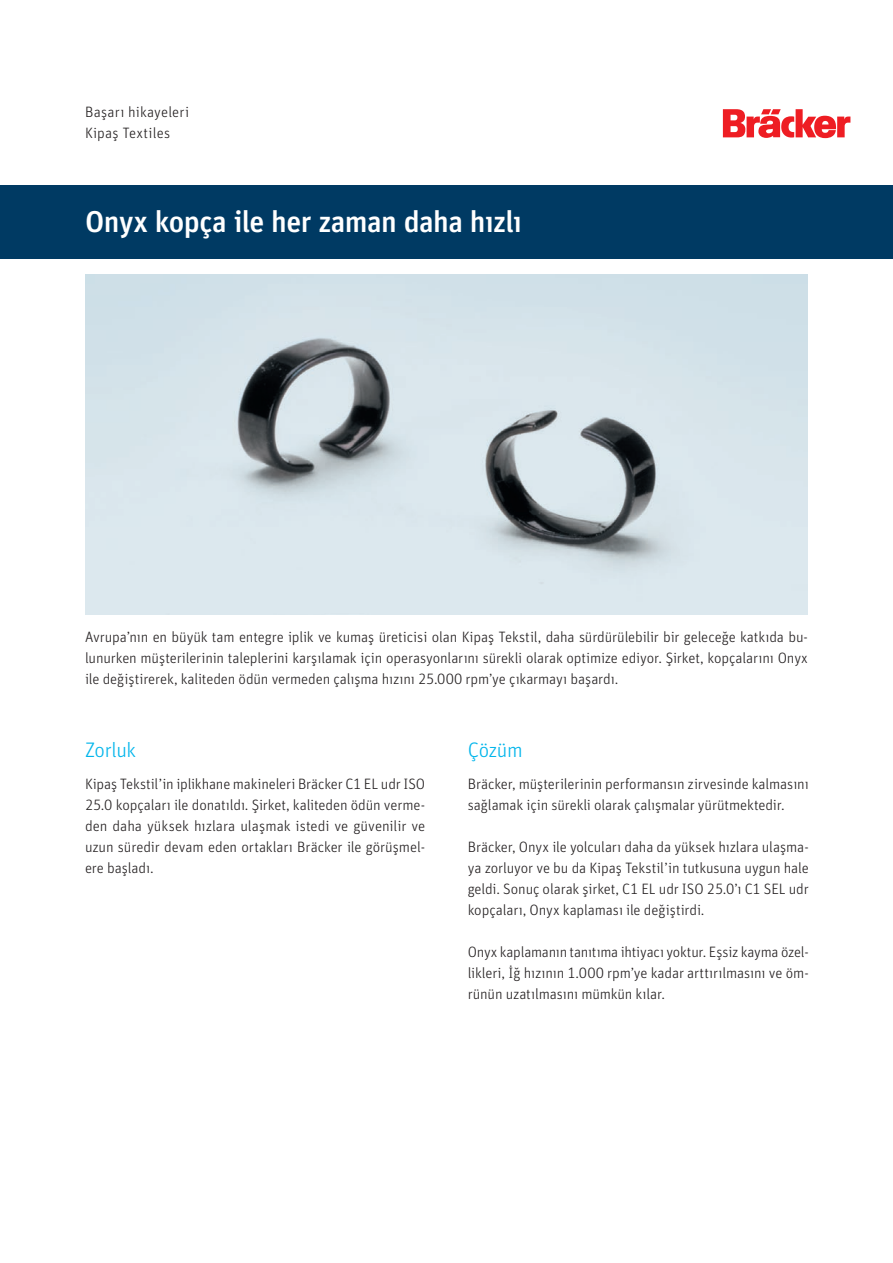
<style>
.page{position:relative;width:893px;height:1263px;background:#fff}
.page>*{position:absolute;margin:0;border:0;box-sizing:border-box;transform-origin:0 0}
.t1{font:500 30px "Unit Pro";letter-spacing:-.02em;color:#fff}
.t2{font:300 21px "Unit Pro";letter-spacing:-.025em;color:#02b5eb}
.t3{font:300 15px/21px "Unit Pro";letter-spacing:-.005em;color:#231f20;text-align:justify}
</style>
<div class="page">
<div style="left:0;top:185px;width:893px;height:74px;background:#003a63"></div>
<img style="left:85px;top:274px;width:723px;height:340px">
<svg style="left:723px;top:109px;width:127px;height:29px"></svg>
<p class="t3" style="left:85px;top:100px;width:106px">Başarı hikayeleri<br>Kipaş Textiles</p>
<h1 class="t1" style="left:85px;top:199px;width:438px">Onyx kopça ile her zaman daha hızlı</h1>
<p class="t3" style="left:85px;top:625px;width:724px">Avrupa’nın en büyük tam entegre iplik ve kumaş üreticisi olan Kipaş Tekstil, daha sürdürülebilir bir geleceğe katkıda bu&shy;lunurken müşterilerinin taleplerini karşılamak için operasyonlarını sürekli olarak optimize ediyor. Şirket, kopçalarını Onyx ile değiştirerek, kaliteden ödün vermeden çalışma hızını 25.000 rpm’ye çıkarmayı başardı.</p>
<h2 class="t2" style="left:85px;top:736px;width:52px">Zorluk</h2>
<h2 class="t2" style="left:468px;top:736px;width:56px">Çözüm</h2>
<p class="t3" style="left:85px;top:772px;width:342px">Kipaş Tekstil’in iplikhane makineleri Bräcker C1 EL udr ISO 25.0 kopçaları ile donatıldı. Şirket, kaliteden ödün verme&shy;den daha yüksek hızlara ulaşmak istedi ve güvenilir ve uzun süredir devam eden ortakları Bräcker ile görüşmel&shy;ere başladı.</p>
<p class="t3" style="left:468px;top:772px;width:342px">Bräcker, müşterilerinin performansın zirvesinde kalmasını sağlamak için sürekli olarak çalışmalar yürütmektedir.</p>
<p class="t3" style="left:468px;top:835px;width:342px">Bräcker, Onyx ile yolcuları daha da yüksek hızlara ulaşma&shy;ya zorluyor ve bu da Kipaş Tekstil’in tutkusuna uygun hale geldi. Sonuç olarak şirket, C1 EL udr ISO 25.0’ı C1 SEL udr kopçaları, Onyx kaplaması ile değiştirdi.</p>
<p class="t3" style="left:468px;top:940px;width:342px">Onyx kaplamanın tanıtıma ihtiyacı yoktur. Eşsiz kayma özel&shy;likleri, İğ hızının 1.000 rpm’ye kadar arttırılmasını ve öm&shy;rünün uzatılmasını mümkün kılar.</p>
</div>
